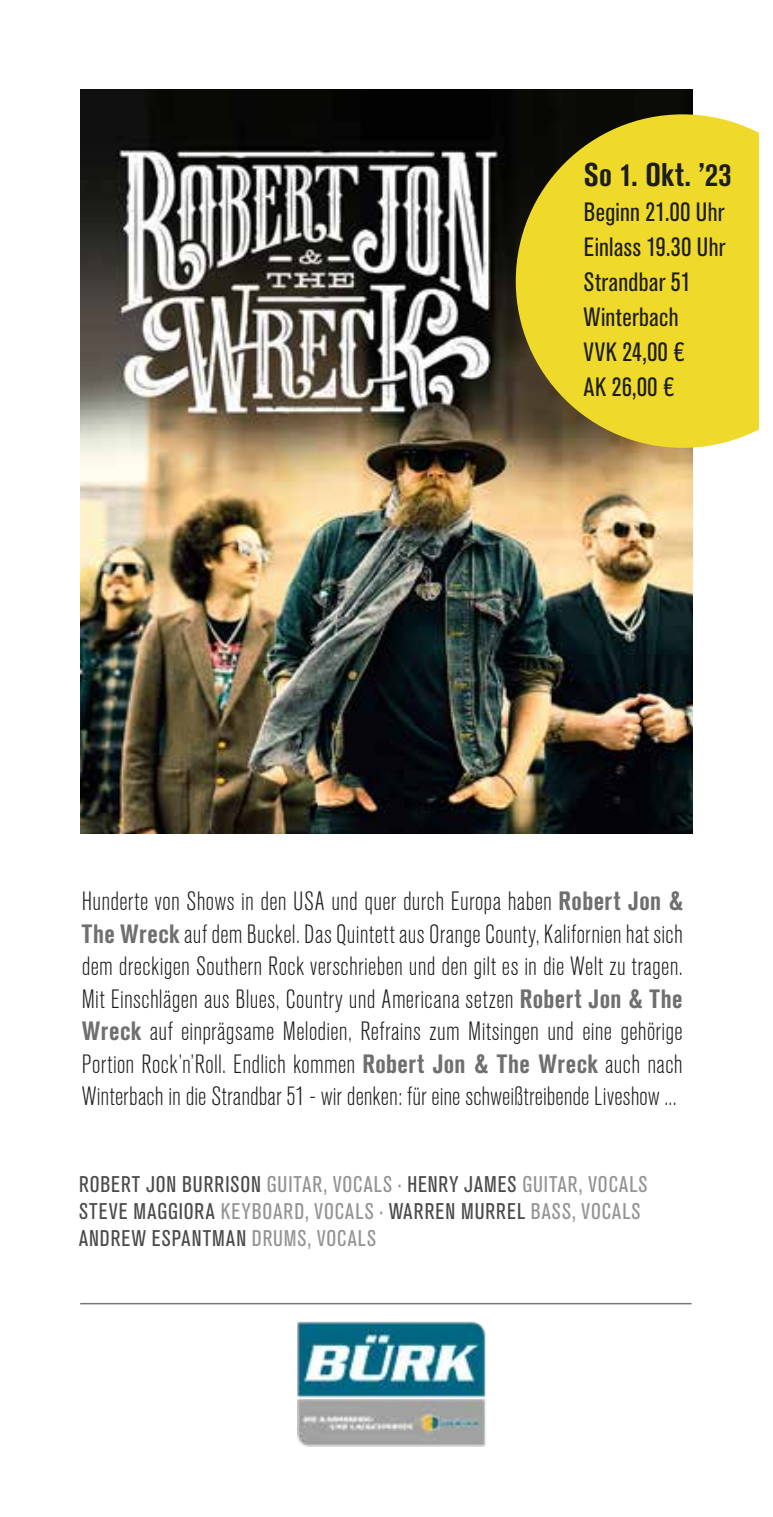
<style>
.page{position:relative;width:773px;height:1517px;background:#fff}
.page>*{position:absolute;margin:0;border:0;box-sizing:border-box;transform-origin:0 0}
.t1{font:700 condensed 32.5px "Akzidenz Grotesk BQ";letter-spacing:.015em;color:#1d1d1b}
.t2{font:300 condensed 26.25px/32.5px "Akzidenz Grotesk BQ";color:#1d1d1b;text-align:justify}
.t3{font:condensed 26.25px/35px "Akzidenz Grotesk BQ";letter-spacing:.015em;color:#1d1d1b}
.t4{font:condensed 22.5px/27px "Akzidenz Grotesk BQ";letter-spacing:.045em;color:#4b4a4a}
.s1{font-weight:700;color:#706f6f}
.s2{color:#939392}
</style>
<div class="page">
<img style="left:80px;top:90px;width:612px;height:743px">
<svg style="left:515px;top:114px;width:243px;height:334px;background:#d2bf2c"></svg>
<hr style="left:80px;top:1302px;width:611px;height:2px;background:#1d1d1b">
<img style="left:297px;top:1321px;width:189px;height:126px">
<p class="t1" style="left:583px;top:156px;width:149px">So 1. Okt. ’23</p>
<p class="t3" style="left:583px;top:195px;width:143px">Beginn 21.00 Uhr<br>Einlass 19.30 Uhr<br>Strandbar 51<br>Winterbach<br>VVK 24,00 €<br>AK 26,00 €</p>
<p class="t2" style="left:82px;top:886px;width:602px">Hunderte von Shows in den USA und quer durch Europa haben <span class="s1">Robert Jon &amp; The Wreck</span> auf dem Buckel. Das Quintett aus Orange County, Kalifornien hat sich dem dreckigen Southern Rock verschrieben und den gilt es in die Welt zu tragen.<br>Mit Einschlägen aus Blues, Country und Americana setzen <span class="s1">Robert Jon &amp; The Wreck</span> auf einprägsame Melodien, Refrains zum Mitsingen und eine gehörige Portion Rock’n’Roll. Endlich kommen <span class="s1">Robert Jon &amp; The Wreck</span> auch nach Winterbach in die Strandbar 51 - wir denken: für eine schweißtreibende Liveshow ...</p>
<p class="t4" style="left:79px;top:1171px;width:569px">ROBERT JON BURRISON <span class="s2">GUITAR, VOCALS ·</span> HENRY JAMES <span class="s2">GUITAR, VOCALS<br></span>STEVE MAGGIORA <span class="s2">KEYBOARD, VOCALS ·</span> WARREN MURREL <span class="s2">BASS, VOCALS<br></span>ANDREW ESPANTMAN <span class="s2">DRUMS, VOCALS</span></p>
</div>
